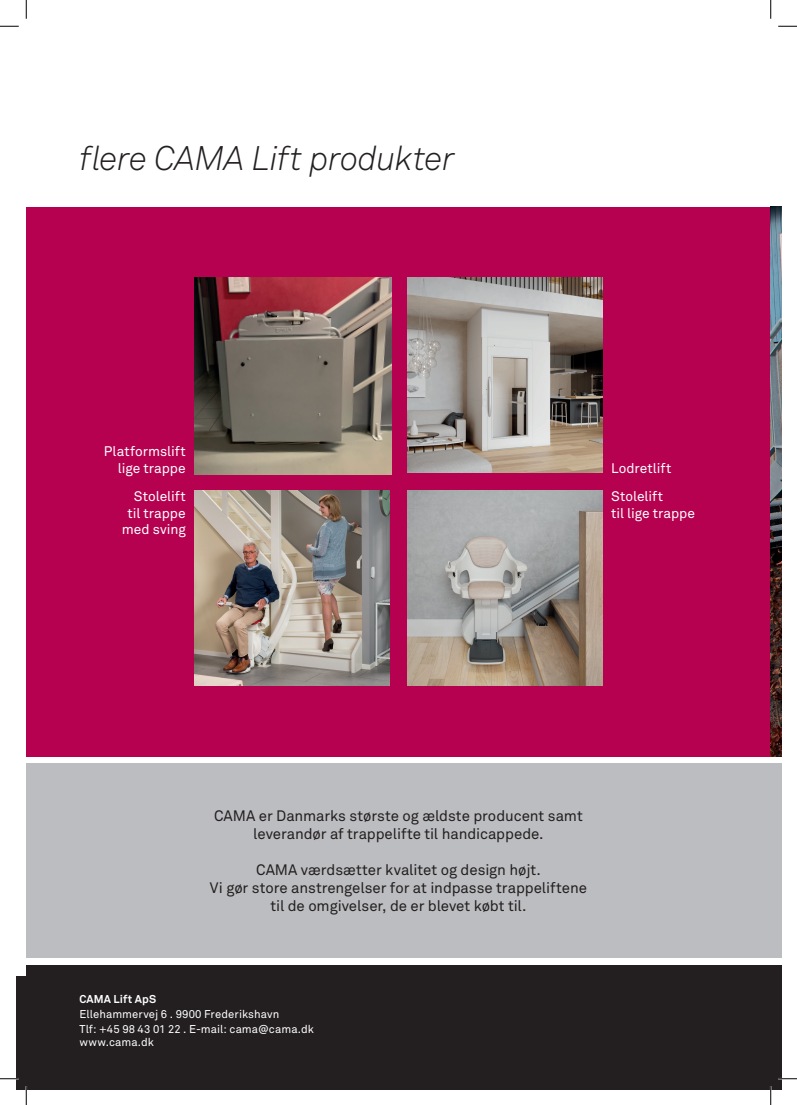
<style>
.page{position:relative;width:797px;height:1105px;background:#fff}
.page>*{position:absolute;margin:0;border:0;box-sizing:border-box;transform-origin:0 0}
.t1{font:italic 33.75px "Akkurat Light Pro";letter-spacing:-.015em;color:#231f20}
.t2{font:15px/18px "Akkurat Pro";letter-spacing:-.005em;color:#231f20;text-align:center}
.t3{font:13.75px/16.5px "Akkurat Pro";letter-spacing:-.005em;color:#fff;text-align:right}
.t4{font:11.25px/15px "Akkurat Pro";letter-spacing:.01em;color:#fff}
.t5{font:700 11.25px "Akkurat Pro";letter-spacing:.015em;color:#fff}
</style>
<div class="page">
<div style="left:16px;top:763px;width:765px;height:195px;background:#bcbdc0"></div>
<div style="left:16px;top:965px;width:765px;height:124px;background:#231f20"></div>
<div style="left:16px;top:207px;width:754px;height:549px;background:#b60150"></div>
<img style="left:195px;top:490px;width:194px;height:195px">
<img style="left:407px;top:490px;width:195px;height:195px">
<img style="left:407px;top:278px;width:195px;height:195px">
<img style="left:195px;top:278px;width:196px;height:197px">
<img style="left:770px;top:207px;width:11px;height:549px">
<div style="left:16px;top:16px;width:10px;height:960px;background:#fff"></div>
<svg style="left:0;top:25px;width:19px;height:2px"></svg>
<svg style="left:778px;top:25px;width:19px;height:2px"></svg>
<svg style="left:0;top:1078px;width:19px;height:1px"></svg>
<svg style="left:778px;top:1078px;width:19px;height:1px"></svg>
<svg style="left:25px;top:0;width:2px;height:19px"></svg>
<svg style="left:25px;top:1086px;width:2px;height:19px"></svg>
<svg style="left:770px;top:0;width:1px;height:19px"></svg>
<svg style="left:770px;top:1086px;width:1px;height:19px"></svg>
<h1 class="t1" style="left:79px;top:138px;width:377px">flere CAMA Lift produkter</h1>
<p class="t3" style="left:104px;top:444px;width:83px">Platformslift lige trappe</p>
<p class="t3" style="left:122px;top:489px;width:66px">Stolelift til trappe med sving</p>
<p class="t3" style="left:611px;top:454px;width:62px;line-height:28.2px;text-align:left">Lodretlift<br>Stolelift</p>
<p class="t3" style="left:611px;top:505px;width:85px">til lige trappe</p>
<p class="t2" style="left:214px;top:807px;width:370px">CAMA er Danmarks største og ældste producent samt leverandør af trappelifte til handicappede.</p>
<p class="t2" style="left:210px;top:861px;width:378px">CAMA værdsætter kvalitet og design højt.<br>Vi gør store anstrengelser for at indpasse trappeliftene til de omgivelser, de er blevet købt til.</p>
<p class="t5" style="left:79px;top:991px;width:78px">CAMA Lift ApS</p>
<p class="t4" style="left:79px;top:1006px;width:236px">Ellehammervej 6 . 9900 Frederikshavn<br>Tlf: +45 98 43 01 22 . E-mail: cama@cama.dk</p>
<p class="t4" style="left:79px;top:1035px;width:76px">www.cama.dk</p>
</div>
